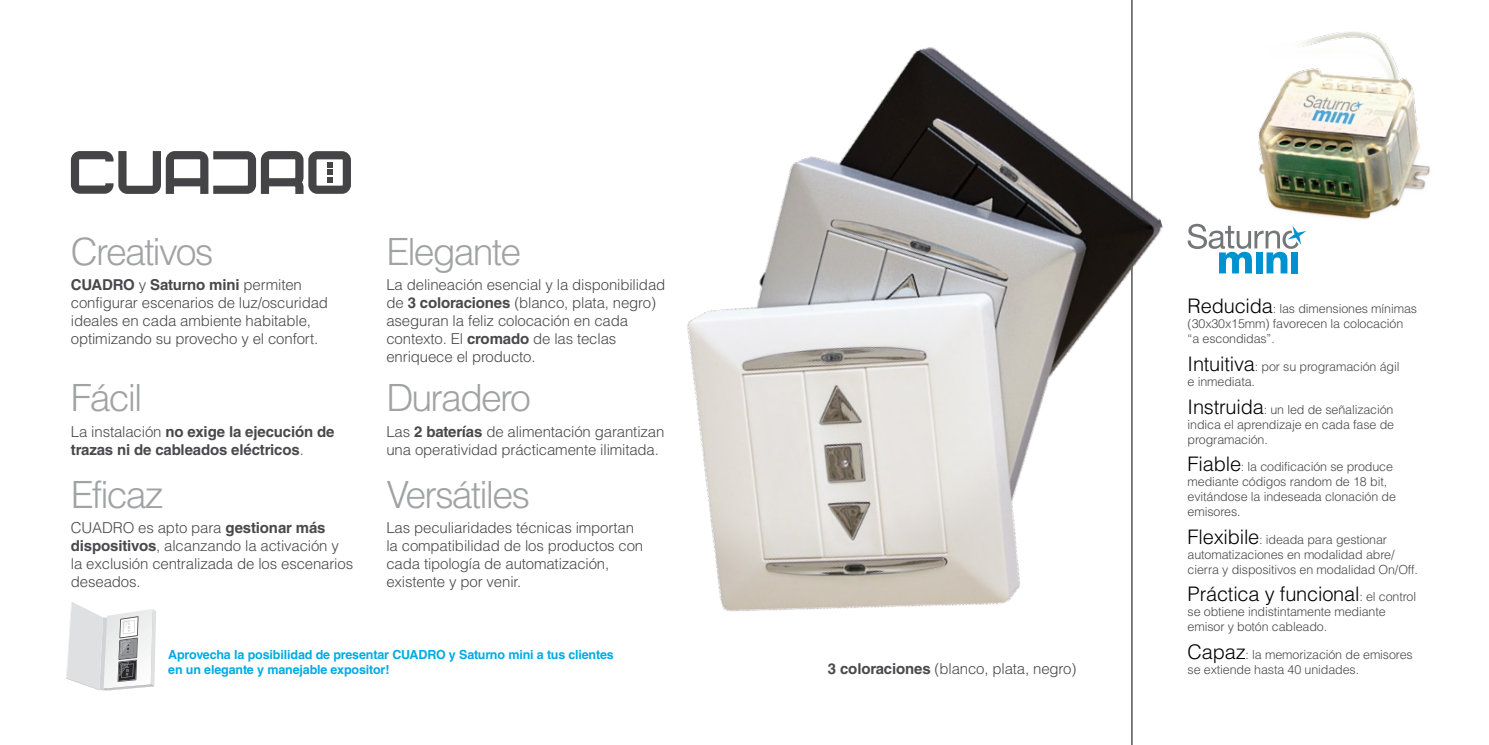
<style>
.page{position:relative;width:1489px;height:745px;background:#fff}
.page>*{position:absolute;margin:0;border:0;box-sizing:border-box;transform-origin:0 0}
.t1{font:300 37.5px "Helvetica LT Std";letter-spacing:-.05em;color:#a1a2a4}
.t2{font:300 20px "Helvetica LT Std";letter-spacing:-.01em;color:#000}
.t3{font:300 15px/18px "Helvetica LT Std";letter-spacing:-.01em;color:#49494b}
.t4{font:700 15px/18px "Helvetica LT Std";letter-spacing:-.01em;color:#49494b}
.t5{font:300 12.5px/15px "Helvetica LT Std";letter-spacing:-.01em;color:#49494b}
.t6{font:700 12.5px/15px "Helvetica LT Std";letter-spacing:-.01em;color:#00abe5}
.s1{font-weight:700}
.s2{font-weight:300}
.s3{font-size:20px;color:#000}
.s4{font-size:12.5px;color:#49494b}
</style>
<div class="page">
<hr style="left:1131px;top:0;width:1px;height:744px;background:#000">
<img style="left:687px;top:0;width:565px;height:681px">
<img style="left:1228px;top:23px;width:202px;height:201px">
<svg style="left:1187px;top:224px;width:119px;height:49px"></svg>
<svg style="left:71px;top:151px;width:280px;height:43px"></svg>
<svg style="left:66px;top:602px;width:90px;height:88px"></svg>
<h1 class="t1" style="left:71px;top:228px;width:144px">Creativos</h1>
<p class="t3" style="left:71px;top:275px;width:259px"><span class="s1">CUADRO</span> y <span class="s1">Saturno mini</span> permiten configurar escenarios de luz/oscuridad ideales en cada ambiente habitable, optimizando su provecho y el confort.</p>
<h1 class="t1" style="left:71px;top:374px;width:73px">Fácil</h1>
<p class="t4" style="left:71px;top:422px;width:265px"><span class="s2">La instalación</span> no exige la ejecución de trazas ni de cableados eléctricos<span class="s2">.</span></p>
<h1 class="t1" style="left:71px;top:471px;width:94px">Eficaz</h1>
<p class="t3" style="left:71px;top:518px;width:284px">CUADRO es apto para <span class="s1">gestionar más dispositivos</span>, alcanzando la activación y la exclusión centralizada de los escenarios deseados.</p>
<h1 class="t1" style="left:386px;top:228px;width:136px">Elegante</h1>
<p class="t3" style="left:386px;top:275px;width:280px">La delineación esencial y la disponibilidad de <span class="s1">3 coloraciones</span> (blanco, plata, negro) aseguran la feliz colocación en cada contexto. El <span class="s1">cromado</span> de las teclas enriquece el producto.</p>
<h1 class="t1" style="left:386px;top:374px;width:146px">Duradero</h1>
<p class="t3" style="left:386px;top:422px;width:279px">Las <span class="s1">2 baterías</span> de alimentación garantizan una operatividad prácticamente ilimitada.</p>
<h1 class="t1" style="left:386px;top:471px;width:145px">Versátiles</h1>
<p class="t3" style="left:386px;top:518px;width:258px">Las peculiaridades técnicas importan la compatibilidad de los productos con cada tipología de automatización, existente y por venir.</p>
<p class="t6" style="left:168px;top:646px;width:447px">Aprovecha la posibilidad de presentar CUADRO y Saturno mini a tus clientes en un elegante y manejable expositor!</p>
<p class="t3" style="left:827px;top:659px;width:250px"><span class="s1">3 coloraciones</span> (blanco, plata, negro)</p>
<p class="t5" style="left:1187px;top:301px;width:231px"><span class="s3">Reducida</span>: las dimensiones mínimas (30x30x15mm) favorecen la colocación “a escondidas”.</p>
<p class="t5" style="left:1187px;top:358px;width:213px"><span class="s3">Intuitiva</span>: por su programación ágil e inmediata.</p>
<p class="t5" style="left:1187px;top:401px;width:208px;text-align:justify"><span class="s3">Instruida</span>: un led de señalización indica el aprendizaje en cada fase de programación.</p>
<p class="t5" style="left:1187px;top:459px;width:210px"><span class="s3">Fiable</span>: la codificación se produce mediante códigos random de 18 bit, evitándose la indeseada clonación de emisores.</p>
<p class="t5" style="left:1187px;top:531px;width:232px"><span class="s3">Flexibile</span>: ideada para gestionar automatizaciones en modalidad abre/ cierra y dispositivos en modalidad On/Off.</p>
<h2 class="t2" style="left:1187px;top:581px;width:230px">Práctica y funcional<span class="s4">: el control</span></h2>
<p class="t5" style="left:1187px;top:604px;width:199px">se obtiene indistintamente mediante emisor y botón cableado.</p>
<p class="t5" style="left:1187px;top:646px;width:227px"><span class="s3">Capaz</span>: la memorización de emisores se extiende hasta 40 unidades.</p>
</div>
